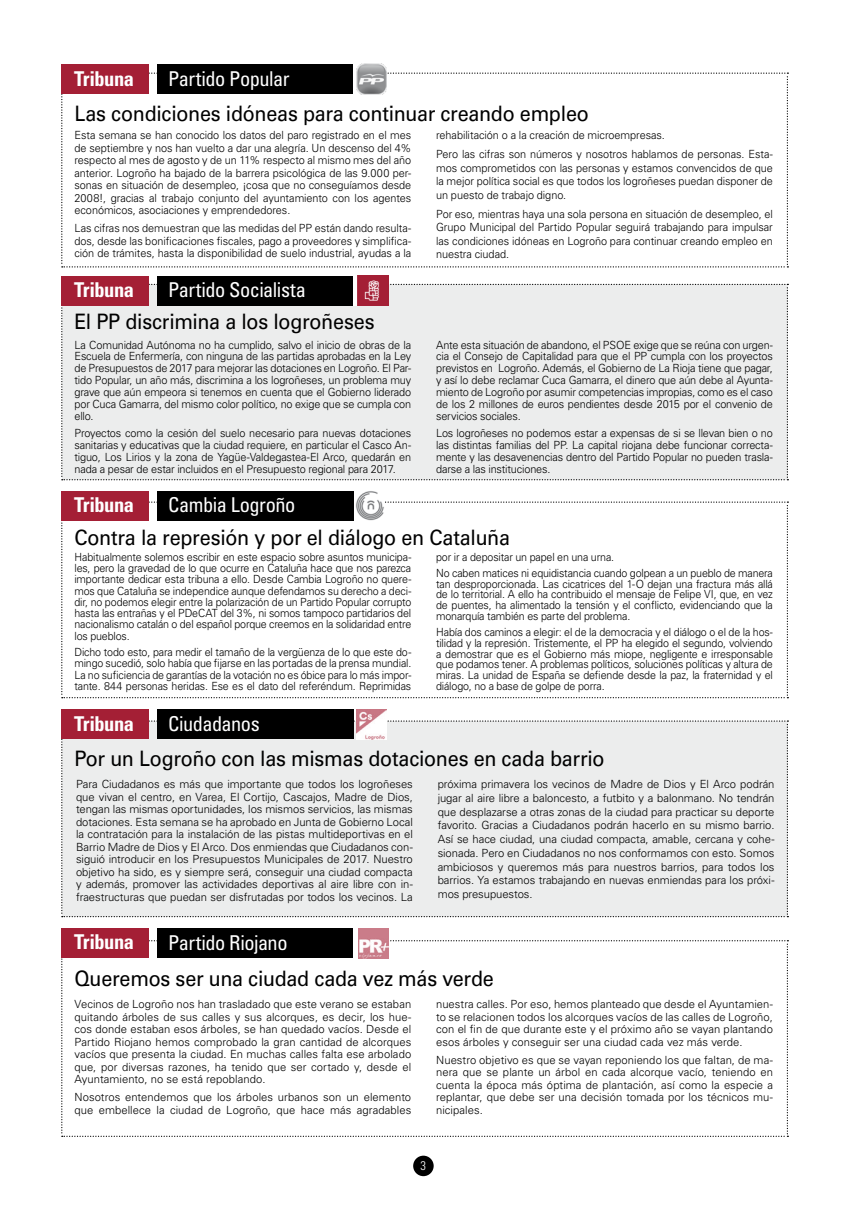
<style>
.page{position:relative;width:847px;height:1205px;background:#fff}
.page>*{position:absolute;margin:0;border:0;box-sizing:border-box;transform-origin:0 0}
.t1{font:21.25px "Univers LT Std";letter-spacing:-.015em;color:#000;scale:.93 1}
.t2{font:condensed 20.38px "Univers LT Std";letter-spacing:-.025em;color:#fff}
.t3{font:700 condensed 20.38px "Univers LT Std";letter-spacing:-.025em;color:#fff}
.t4{font:300 condensed 12.5px "Univers LT Std";color:#fff}
.t5{font:300 11.25px/12.5px "Univers LT Std";letter-spacing:-.005em;color:#000;text-align:justify}
.t6{font:300 11.25px/11.2px "Univers LT Std";letter-spacing:-.005em;color:#000;text-align:justify;scale:.95 1}
</style>
<div class="page">
<svg style="left:61px;top:73px;width:727px;height:194px"></svg>
<svg style="left:61px;top:501px;width:727px;height:197px"></svg>
<div style="left:61px;top:491px;width:88px;height:30px;background:#a41f35"></div>
<div style="left:157px;top:491px;width:196px;height:30px;background:#000"></div>
<div style="left:353px;top:491px;width:31px;height:30px;background:#fff"></div>
<img style="left:356px;top:491px;width:28px;height:30px">
<div style="left:61px;top:64px;width:88px;height:30px;background:#a41f35"></div>
<div style="left:157px;top:64px;width:196px;height:30px;background:#000"></div>
<div style="left:353px;top:64px;width:34px;height:31px;background:#fff"></div>
<img style="left:356px;top:64px;width:30px;height:31px">
<div style="left:61px;top:284px;width:727px;height:196px;background:#eceded"></div>
<div style="left:61px;top:276px;width:88px;height:30px;background:#a41f35"></div>
<div style="left:157px;top:276px;width:196px;height:30px;background:#000"></div>
<div style="left:353px;top:275px;width:35px;height:31px;background:#fff"></div>
<img style="left:357px;top:275px;width:31px;height:31px">
<div style="left:61px;top:720px;width:727px;height:197px;background:#eceded"></div>
<div style="left:61px;top:709px;width:88px;height:30px;background:#a41f35"></div>
<div style="left:157px;top:709px;width:196px;height:30px;background:#000"></div>
<img style="left:356px;top:709px;width:31px;height:31px">
<svg style="left:61px;top:940px;width:727px;height:197px"></svg>
<div style="left:61px;top:928px;width:88px;height:30px;background:#a41f35"></div>
<div style="left:157px;top:928px;width:196px;height:30px;background:#000"></div>
<div style="left:353px;top:928px;width:35px;height:30px;background:#fff"></div>
<img style="left:358px;top:928px;width:30px;height:30px">
<div style="left:413px;top:1155px;width:21px;height:21px;background:#000;border-radius:50%"></div>
<h2 class="t3" style="left:74px;top:66px;width:61px">Tribuna</h2>
<h2 class="t2" style="left:168px;top:66px;width:123px">Partido Popular</h2>
<h1 class="t1" style="left:74px;top:101px;width:555px">Las condiciones idóneas para continuar creando empleo</h1>
<p class="t5" style="left:74px;top:129px;width:338px">Esta semana se han conocido los datos del paro registrado en el mes de septiembre y nos han vuelto a dar una alegría. Un descenso del 4% respecto al mes de agosto y de un 11% respecto al mismo mes del año anterior. Logroño ha bajado de la barrera psicológica de las 9.000 per&shy;sonas en situación de desempleo, ¡cosa que no conseguíamos desde 2008!, gracias al trabajo conjunto del ayuntamiento con los agentes económicos, asociaciones y emprendedores.</p>
<p class="t5" style="left:74px;top:222px;width:338px">Las cifras nos demuestran que las medidas del PP están dando resulta&shy;dos, desde las bonificaciones fiscales, pago a proveedores y simplifica&shy;ción de trámites, hasta la disponibilidad de suelo industrial, ayudas a la</p>
<h2 class="t3" style="left:74px;top:277px;width:61px">Tribuna</h2>
<h2 class="t2" style="left:168px;top:277px;width:139px">Partido Socialista</h2>
<h1 class="t1" style="left:74px;top:309px;width:324px">El PP discrimina a los logroñeses</h1>
<p class="t5" style="left:74px;top:339px;width:338px;line-height:11.9px">La Comunidad Autónoma no ha cumplido, salvo el inicio de obras de la Escuela de Enfermería, con ninguna de las partidas aprobadas en la Ley de Presupuestos de 2017 para mejorar las dotaciones en Logroño. El Par&shy;tido Popular, un año más, discrimina a los logroñeses, un problema muy grave que aún empeora si tenemos en cuenta que el Gobierno liderado por Cuca Gamarra, del mismo color político, no exige que se cumpla con ello.</p>
<p class="t5" style="left:74px;top:427px;width:338px;line-height:11.9px">Proyectos como la cesión del suelo necesario para nuevas dotaciones sanitarias y educativas que la ciudad requiere, en particular el Casco An&shy;tiguo, Los Lirios y la zona de Yagüe-Valdegastea-El Arco, quedarán en nada a pesar de estar incluidos en el Presupuesto regional para 2017.</p>
<h2 class="t3" style="left:74px;top:492px;width:61px">Tribuna</h2>
<h2 class="t2" style="left:168px;top:492px;width:129px">Cambia Logroño</h2>
<p class="t5" style="left:436px;top:126px;width:338px;line-height:18.8px">rehabilitación o a la creación de microempresas.<br>Pero las cifras son números y nosotros hablamos de personas. Esta-</p>
<p class="t5" style="left:436px;top:161px;width:338px;line-height:13.5px">mos comprometidos con las personas y estamos convencidos de que la mejor política social es que todos los logroñeses puedan disponer de un puesto de trabajo digno.</p>
<p class="t5" style="left:436px;top:207px;width:338px;line-height:13.5px">Por eso, mientras haya una sola persona en situación de desempleo, el Grupo Municipal del Partido Popular seguirá trabajando para impulsar las condiciones idóneas en Logroño para continuar creando empleo en nuestra ciudad.</p>
<p class="t5" style="left:436px;top:339px;width:338px;line-height:11.9px">Ante esta situación de abandono, el PSOE exige que se reúna con urgen&shy;cia el Consejo de Capitalidad para que el PP cumpla con los proyectos previstos en Logroño. Además, el Gobierno de La Rioja tiene que pagar, y así lo debe reclamar Cuca Gamarra, el dinero que aún debe al Ayunta&shy;miento de Logroño por asumir competencias impropias, como es el caso de los 2 millones de euros pendientes desde 2015 por el convenio de servicios sociales.</p>
<p class="t5" style="left:436px;top:427px;width:338px;line-height:11.9px">Los logroñeses no podemos estar a expensas de si se llevan bien o no las distintas familias del PP. La capital riojana debe funcionar correcta&shy;mente y las desavenencias dentro del Partido Popular no pueden trasla&shy;darse a las instituciones.</p>
<h1 class="t1" style="left:74px;top:524px;width:470px">Contra la represión y por el diálogo en Cataluña</h1>
<p class="t6" style="left:74px;top:551px;width:356px">Habitualmente solemos escribir en este espacio sobre asuntos municipa&shy;les, pero la gravedad de lo que ocurre en Cataluña hace que nos parezca importante dedicar esta tribuna a ello. Desde Cambia Logroño no quere&shy;mos que Cataluña se independice aunque defendamos su derecho a deci&shy;dir, no podemos elegir entre la polarización de un Partido Popular corrupto hasta las entrañas y el PDeCAT del 3%, ni somos tampoco partidarios del nacionalismo catalán o del español porque creemos en la solidaridad entre los pueblos.</p>
<p class="t6" style="left:74px;top:646px;width:356px">Dicho todo esto, para medir el tamaño de la vergüenza de lo que este do&shy;mingo sucedió, solo había que fijarse en las portadas de la prensa mundial.<br>La no suficiencia de garantías de la votación no es óbice para lo más impor&shy;tante. 844 personas heridas. Ese es el dato del referéndum. Reprimidas</p>
<h2 class="t3" style="left:74px;top:711px;width:61px">Tribuna</h2>
<h2 class="t2" style="left:168px;top:711px;width:93px">Ciudadanos</h2>
<p class="t6" style="left:436px;top:549px;width:356px;line-height:16.1px">por ir a depositar un papel en una urna.<br>No caben matices ni equidistancia cuando golpean a un pueblo de manera</p>
<p class="t6" style="left:436px;top:578px;width:356px;line-height:10.8px">tan desproporcionada. Las cicatrices del 1-O dejan una fractura más allá de lo territorial. A ello ha contribuido el mensaje de Felipe VI, que, en vez de puentes, ha alimentado la tensión y el conflicto, evidenciando que la monarquía también es parte del problema.</p>
<p class="t6" style="left:436px;top:627px;width:356px;line-height:10.9px">Había dos caminos a elegir: el de la democracia y el diálogo o el de la hos&shy;tilidad y la represión. Tristemente, el PP ha elegido el segundo, volviendo a demostrar que es el Gobierno más miope, negligente e irresponsable que podamos tener. A problemas políticos, soluciones políticas y altura de miras. La unidad de España se defiende desde la paz, la fraternidad y el diálogo, no a base de golpe de porra.</p>
<h1 class="t1" style="left:74px;top:746px;width:571px">Por un Logroño con las mismas dotaciones en cada barrio</h1>
<p class="t5" style="left:76px;top:778px;width:338px">Para Ciudadanos es más que importante que todos los logroñeses que vivan el centro, en Varea, El Cortijo, Cascajos, Madre de Dios, tengan las mismas oportunidades, los mismos servicios, las mismas dotaciones. Esta semana se ha aprobado en Junta de Gobierno Local la contratación para la instalación de las pistas multideportivas en el Barrio Madre de Dios y El Arco. Dos enmiendas que Ciudadanos con&shy;siguió introducir en los Presupuestos Municipales de 2017. Nuestro objetivo ha sido, es y siempre será, conseguir una ciudad compacta y además, promover las actividades deportivas al aire libre con in&shy;fraestructuras que puedan ser disfrutadas por todos los vecinos. La</p>
<p class="t5" style="left:438px;top:777px;width:338px;line-height:13.8px">próxima primavera los vecinos de Madre de Dios y El Arco podrán jugar al aire libre a baloncesto, a futbito y a balonmano. No tendrán que desplazarse a otras zonas de la ciudad para practicar su deporte favorito. Gracias a Ciudadanos podrán hacerlo en su mismo barrio.<br>Así se hace ciudad, una ciudad compacta, amable, cercana y cohe&shy;sionada. Pero en Ciudadanos no nos conformamos con esto. Somos ambiciosos y queremos más para nuestros barrios, para todos los barrios. Ya estamos trabajando en nuevas enmiendas para los próxi&shy;mos presupuestos.</p>
<h2 class="t3" style="left:74px;top:929px;width:61px">Tribuna</h2>
<h2 class="t2" style="left:168px;top:929px;width:121px">Partido Riojano</h2>
<h1 class="t1" style="left:74px;top:965px;width:452px">Queremos ser una ciudad cada vez más verde</h1>
<p class="t5" style="left:74px;top:998px;width:338px">Vecinos de Logroño nos han trasladado que este verano se estaban quitando árboles de sus calles y sus alcorques, es decir, los hue&shy;cos donde estaban esos árboles, se han quedado vacíos. Desde el Partido Riojano hemos comprobado la gran cantidad de alcorques vacíos que presenta la ciudad. En muchas calles falta ese arbolado que, por diversas razones, ha tenido que ser cortado y, desde el Ayuntamiento, no se está repoblando.</p>
<p class="t5" style="left:74px;top:1091px;width:338px">Nosotros entendemos que los árboles urbanos son un elemento que embellece la ciudad de Logroño, que hace más agradables</p>
<p class="t5" style="left:436px;top:998px;width:338px">nuestra calles. Por eso, hemos planteado que desde el Ayuntamien&shy;to se relacionen todos los alcorques vacíos de las calles de Logroño, con el fin de que durante este y el próximo año se vayan plantando esos árboles y conseguir ser una ciudad cada vez más verde.</p>
<p class="t5" style="left:436px;top:1053px;width:338px">Nuestro objetivo es que se vayan reponiendo los que faltan, de ma&shy;nera que se plante un árbol en cada alcorque vacío, teniendo en cuenta la época más óptima de plantación, así como la especie a replantar, que debe ser una decisión tomada por los técnicos mu&shy;nicipales.</p>
<p class="t4" style="left:421px;top:1158px;width:7px">3</p>
</div>
